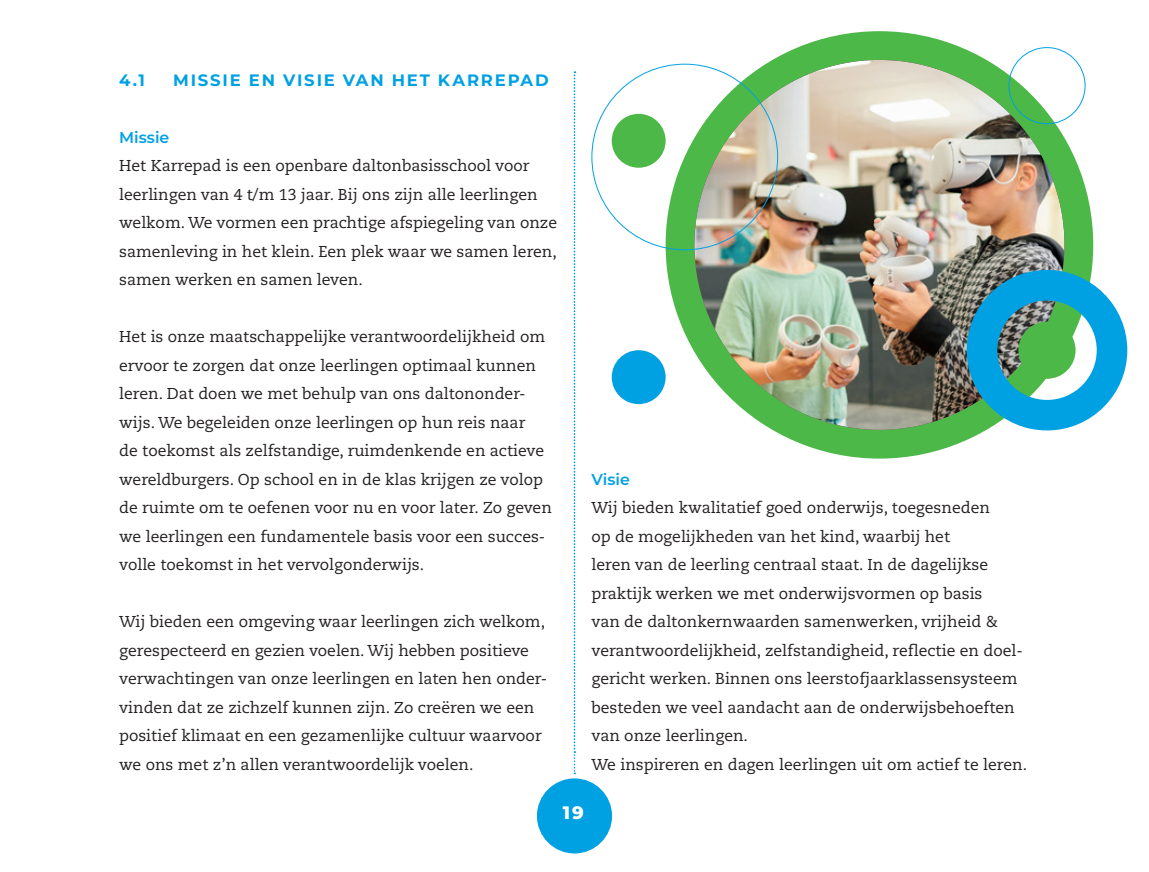
<style>
.page{position:relative;width:1149px;height:872px;background:#fff}
.page>*{position:absolute;margin:0;border:0;box-sizing:border-box;transform-origin:0 0}
.t1{font:800 18px "Montserrat Alternates";color:#fff}
.t2{font:700 16.5px "Montserrat";letter-spacing:.105em;color:#00a1e3}
.t3{font:15.75px/28.5px "Caecilia LT Pro 55 Roman";color:#231f20}
.t4{font:600 15.75px "Montserrat";color:#00a1e3}
</style>
<div class="page">
<div style="left:679px;top:46px;width:399px;height:398px;background:#4cb848;border-radius:50%"></div>
<img style="left:694px;top:60px;width:370px;height:370px;border-radius:185px">
<div style="left:665px;top:31px;width:427px;height:427px;border:29px solid #4cb848;border-radius:50%"></div>
<div style="left:611px;top:114px;width:54px;height:54px;background:#4cb848;border-radius:50%"></div>
<svg style="left:966px;top:270px;width:160px;height:160px"></svg>
<div style="left:1018px;top:322px;width:57px;height:57px;background:#4cb848;border-radius:50%"></div>
<div style="left:611px;top:350px;width:54px;height:54px;background:#00a1e3;border-radius:50%"></div>
<div style="left:1008px;top:47px;width:77px;height:77px;border:1px solid #00a1e3;border-radius:50%"></div>
<div style="left:536px;top:778px;width:76px;height:75px;background:#00a1e3;border-radius:50%"></div>
<svg style="left:573px;top:72px;width:2px;height:702px"></svg>
<p class="t2" style="left:119px;top:68px;width:27px">4.1</p>
<p class="t2" style="left:173px;top:68px;width:377px">MISSIE EN VISIE VAN HET KARREPAD</p>
<p class="t4" style="left:119px;top:126px;width:52px">Missie</p>
<p class="t3" style="left:119px;top:151px;width:439px">Het Karrepad is een openbare daltonbasisschool voor leerlingen van 4 t/m 13 jaar. Bij ons zijn alle leerlingen welkom. We vormen een prachtige afspiegeling van onze samenleving in het klein. Een plek waar we samen leren, samen werken en samen leven.</p>
<p class="t3" style="left:119px;top:322px;width:434px">Het is onze maatschappelijke verantwoordelijkheid om ervoor te zorgen dat onze leerlingen optimaal kunnen leren. Dat doen we met behulp van ons daltononder&shy;wijs. We begeleiden onze leerlingen op hun reis naar<br>de toekomst als zelfstandige, ruimdenkende en actieve wereldburgers. Op school en in de klas krijgen ze volop de ruimte om te oefenen voor nu en voor later. Zo geven we leerlingen een fundamentele basis voor een succes&shy;volle toekomst in het vervolgonderwijs.</p>
<p class="t3" style="left:119px;top:607px;width:429px">Wij bieden een omgeving waar leerlingen zich welkom, gerespecteerd en gezien voelen. Wij hebben positieve verwachtingen van onze leerlingen en laten hen onder&shy;vinden dat ze zichzelf kunnen zijn. Zo creëren we een positief klimaat en een gezamenlijke cultuur waarvoor we ons met z’n allen verantwoordelijk voelen.</p>
<p class="t4" style="left:591px;top:468px;width:40px">Visie</p>
<p class="t3" style="left:591px;top:493px;width:437px">Wij bieden kwalitatief goed onderwijs, toegesneden<br>op de mogelijkheden van het kind, waarbij het<br>leren van de leerling centraal staat. In de dagelijkse praktijk werken we met onderwijsvormen op basis<br>van de daltonkernwaarden samenwerken, vrijheid &amp; verantwoordelijkheid, zelfstandigheid, reflectie en doel&shy;gericht werken. Binnen ons leerstofjaarklassensysteem besteden we veel aandacht aan de onderwijsbehoeften van onze leerlingen.<br>We inspireren en dagen leerlingen uit om actief te leren.</p>
<p class="t1" style="left:562px;top:799px;width:23px">19</p>
</div>
